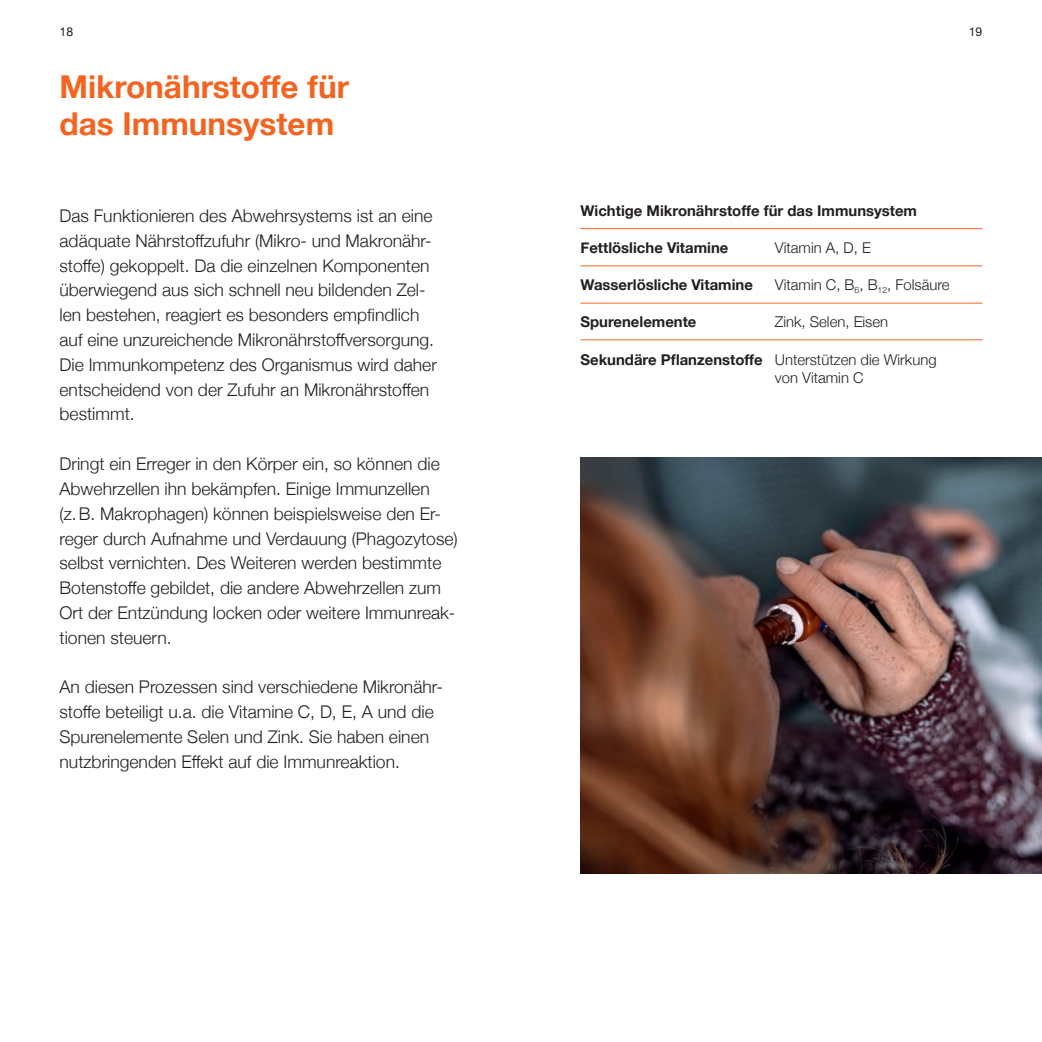
<style>
.page{position:relative;width:1042px;height:1042px;background:#fff}
.page>*{position:absolute;margin:0;border:0;box-sizing:border-box;transform-origin:0 0}
.t1{font:700 31.5px/37.3px "Helvetica Neue";color:#f36421}
.t2{font:300 17.5px/24.8px "Helvetica Neue";color:#231f20}
.t3{font:300 14.88px/18.6px "Helvetica Neue";color:#231f20}
.t4{font:700 14.88px "Helvetica Neue";color:#231f20}
.t5{font:12.25px "Helvetica Neue";color:#231f20}
.s1{font-weight:700}
</style>
<div class="page">
<hr style="left:580px;top:228px;width:402px;height:1px;background:#f36421">
<hr style="left:580px;top:265px;width:402px;height:1px;background:#f36421">
<hr style="left:580px;top:303px;width:402px;height:1px;background:#f36421">
<hr style="left:580px;top:339px;width:402px;height:1px;background:#f36421">
<img style="left:580px;top:458px;width:462px;height:415px">
<p class="t5" style="left:60px;top:24px;width:15px">18</p>
<p class="t5" style="left:969px;top:24px;width:15px">19</p>
<h1 class="t1" style="left:60px;top:67px;width:291px">Mikronährstoffe für das Immunsystem</h1>
<p class="t2" style="left:60px;top:202px;width:379px">Das Funktionieren des Abwehrsystems ist an eine adäquate Nährstoffzufuhr (Mikro- und Makronähr&shy;stoffe) gekoppelt. Da die einzelnen Komponenten überwiegend aus sich schnell neu bildenden Zel&shy;len bestehen, reagiert es besonders empfindlich auf eine unzureichende Mikronährstoffversorgung.<br>Die Immunkompetenz des Organismus wird daher entscheidend von der Zufuhr an Mikronährstoffen bestimmt.</p>
<p class="t2" style="left:60px;top:450px;width:400px">Dringt ein Erreger in den Körper ein, so können die Abwehrzellen ihn bekämpfen. Einige Immunzellen (z.B. Makrophagen) können beispielsweise den Er&shy;reger durch Aufnahme und Verdauung (Phagozytose) selbst vernichten. Des Weiteren werden bestimmte Botenstoffe gebildet, die andere Abwehrzellen zum Ort der Entzündung locken oder weitere Immunreak&shy;tionen steuern.</p>
<p class="t2" style="left:60px;top:673px;width:385px">An diesen Prozessen sind verschiedene Mikronähr&shy;stoffe beteiligt u.a. die Vitamine C, D, E, A und die Spurenelemente Selen und Zink. Sie haben einen nutzbringenden Effekt auf die Immunreaktion.</p>
<p class="t4" style="left:580px;top:201px;width:338px">Wichtige Mikronährstoffe für das Immunsystem</p>
<p class="t4" style="left:580px;top:238px;width:149px">Fettlösliche Vitamine</p>
<p class="t3" style="left:775px;top:237px;width:97px">Vitamin A, D, E</p>
<p class="t4" style="left:580px;top:276px;width:174px">Wasserlösliche Vitamine</p>
<p class="t3" style="left:775px;top:275px;width:176px">Vitamin C, B<sub>6</sub>, B<sub>12</sub>, Folsäure</p>
<p class="t4" style="left:580px;top:313px;width:117px">Spurenelemente</p>
<p class="t3" style="left:775px;top:312px;width:115px">Zink, Selen, Eisen</p>
<p class="t3" style="left:775px;top:349px;width:163px;text-indent:-194px"><span class="s1">Sekundäre Pflanzenstoffe</span> Unterstützen die Wirkung von Vitamin C</p>
</div>
